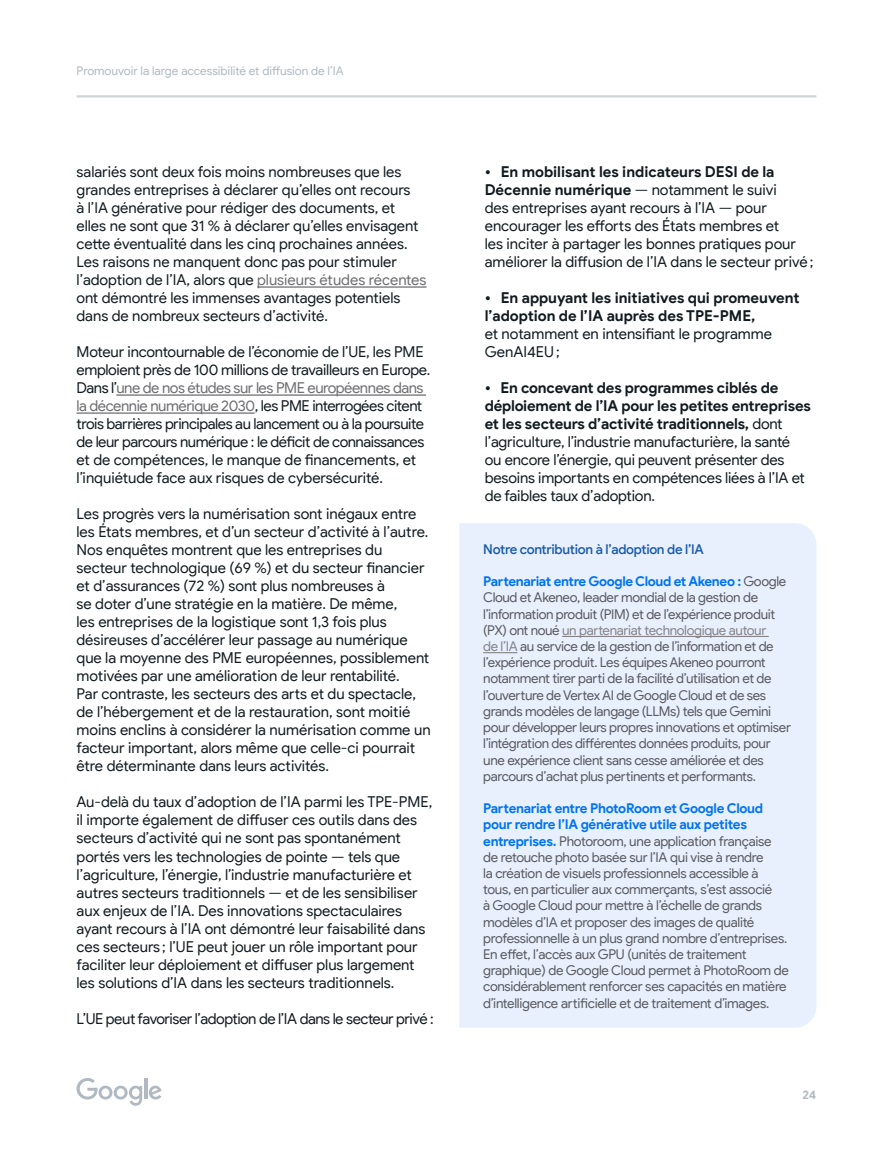
<style>
.page{position:relative;width:893px;height:1157px;background:#fff}
.page>*{position:absolute;margin:0;border:0;box-sizing:border-box;transform-origin:0 0}
.t1{font:15px/18px "Google Sans Display";letter-spacing:-.005em;color:#111a1f}
.t2{font:15px/18px "Google Sans Display";letter-spacing:-.03em;color:#111a1f}
.t3{font:700 15px/18px "Google Sans Display";color:#111a1f}
.t4{font:15px "Google Sans Display";letter-spacing:-.035em;color:#111a1f}
.t5{font:13.5px/16.2px "Google Sans Display";letter-spacing:-.025em;color:#5a5a5f}
.t6{font:500 13.5px "Google Sans Display";letter-spacing:-.025em;color:#185aaa}
.t7{font:12px "Google Sans Display";letter-spacing:-.005em;color:#b0b9c2}
.t8{font:700 12px "Google Sans Display";color:#b0b9c2}
.s1{color:#6e6e72}
.s2{font-weight:700}
.s3{font-weight:400}
.s4{font-weight:700;color:#0073f0}
.s5{color:#858488}
</style>
<div class="page">
<svg style="left:77px;top:1078px;width:65px;height:27px"></svg>
<hr style="left:144px;top:1078px;width:3px;height:21px;background:#b0b9c2">
<svg style="left:149px;top:1085px;width:13px;height:14px"></svg>
<hr style="left:77px;top:95px;width:739px;height:2px;background:#d1d5d8">
<hr style="left:257px;top:286px;width:170px;height:2px;background:#6e6e72">
<hr style="left:116px;top:394px;width:310px;height:2px;background:#6e6e72">
<hr style="left:77px;top:412px;width:178px;height:2px;background:#6e6e72">
<div style="left:459px;top:523px;width:357px;height:504px;background:#e8f0fe"></div>
<hr style="left:562px;top:636px;width:207px;height:1px;background:#858488">
<hr style="left:483px;top:652px;width:34px;height:1px;background:#858488">
<p class="t7" style="left:77px;top:64px;width:269px">Promouvoir la large accessibilité et diffusion de l’IA</p>
<p class="t1" style="left:77px;top:163px;width:352px">salariés sont deux fois moins nombreuses que les grandes entreprises à déclarer qu’elles ont recours<br>à l’IA générative pour rédiger des documents, et elles ne sont que 31 % à déclarer qu’elles envisagent cette éventualité dans les cinq prochaines années.<br>Les raisons ne manquent donc pas pour stimuler l’adoption de l’IA, alors que <span class="s1">plusieurs études récentes </span>ont démontré les immenses avantages potentiels dans de nombreux secteurs d’activité.</p>
<p class="t2" style="left:77px;top:343px;width:355px">Moteur incontournable de l’économie de l’UE, les PME emploient près de 100 millions de travailleurs en Europe.<br>Dans l’<span class="s1">une de nos études sur les PME européennes dans la décennie numérique 2030</span>, les PME interrogées citent trois barrières principales au lancement ou à la poursuite de leur parcours numérique : le déficit de connaissances et de compétences, le manque de financements, et l’inquiétude face aux risques de cybersécurité.</p>
<p class="t1" style="left:77px;top:505px;width:356px">Les progrès vers la numérisation sont inégaux entre les États membres, et d’un secteur d’activité à l’autre.<br>Nos enquêtes montrent que les entreprises du secteur technologique (69 %) et du secteur financier et d’assurances (72 %) sont plus nombreuses à<br>se doter d’une stratégie en la matière. De même,<br>les entreprises de la logistique sont 1,3 fois plus désireuses d’accélérer leur passage au numérique que la moyenne des PME européennes, possiblement motivées par une amélioration de leur rentabilité.<br>Par contraste, les secteurs des arts et du spectacle, de l’hébergement et de la restauration, sont moitié moins enclins à considérer la numérisation comme un facteur important, alors même que celle-ci pourrait être déterminante dans leurs activités.</p>
<p class="t1" style="left:77px;top:793px;width:357px">Au-delà du taux d’adoption de l’IA parmi les TPE-PME, il importe également de diffuser ces outils dans des secteurs d’activité qui ne sont pas spontanément portés vers les technologies de pointe — tels que l’agriculture, l’énergie, l’industrie manufacturière et autres secteurs traditionnels — et de les sensibiliser aux enjeux de l’IA. Des innovations spectaculaires ayant recours à l’IA ont démontré leur faisabilité dans ces secteurs ; l’UE peut jouer un rôle important pour faciliter leur déploiement et diffuser plus largement les solutions d’IA dans les secteurs traditionnels.</p>
<p class="t4" style="left:77px;top:1009px;width:359px">L’UE peut favoriser l’adoption de l’IA dans le secteur privé :</p>
<p class="t1" style="left:485px;top:163px;width:330px"><span class="s2">• En mobilisant les indicateurs DESI de la Décennie numérique</span> — notamment le suivi<br>des entreprises ayant recours à l’IA — pour encourager les efforts des États membres et<br>les inciter à partager les bonnes pratiques pour améliorer la diffusion de l’IA dans le secteur privé ;</p>
<p class="t3" style="left:485px;top:289px;width:316px">• En appuyant les initiatives qui promeuvent l’adoption de l’IA auprès des TPE-PME,<br><span class="s3">et notamment en intensifiant le programme GenAI4EU ;</span></p>
<p class="t1" style="left:485px;top:379px;width:328px"><span class="s2">• En concevant des programmes ciblés de déploiement de l’IA pour les petites entreprises et les secteurs d’activité traditionnels,</span> dont l’agriculture, l’industrie manufacturière, la santé<br>ou encore l’énergie, qui peuvent présenter des besoins importants en compétences liées à l’IA et de faibles taux d’adoption.</p>
<p class="t6" style="left:483px;top:541px;width:222px">Notre contribution à l’adoption de l’IA</p>
<p class="t5" style="left:483px;top:573px;width:309px"><span class="s4">Partenariat entre Google Cloud et Akeneo :</span> Google Cloud et Akeneo, leader mondial de la gestion de l’information produit (PIM) et de l’expérience produit (PX) ont noué <span class="s5">un partenariat technologique autour<br>de l’IA</span> au service de la gestion de l’information et de l’expérience produit. Les équipes Akeneo pourront notamment tirer parti de la facilité d’utilisation et de l’ouverture de Vertex AI de Google Cloud et de ses grands modèles de langage (LLMs) tels que Gemini pour développer leurs propres innovations et optimiser l’intégration des différentes données produits, pour une expérience client sans cesse améliorée et des parcours d’achat plus pertinents et performants.</p>
<p class="t5" style="left:483px;top:800px;width:307px"><span class="s4">Partenariat entre PhotoRoom et Google Cloud pour rendre l’IA générative utile aux petites entreprises.</span> Photoroom, une application française de retouche photo basée sur l’IA qui vise à rendre<br>la création de visuels professionnels accessible à tous, en particulier aux commerçants, s’est associé<br>à Google Cloud pour mettre à l’échelle de grands modèles d’IA et proposer des images de qualité professionnelle à un plus grand nombre d’entreprises.<br>En effet, l’accès aux GPU (unités de traitement graphique) de Google Cloud permet à PhotoRoom de considérablement renforcer ses capacités en matière d’intelligence artificielle et de traitement d’images.</p>
<p class="t8" style="left:802px;top:1087px;width:16px">24</p>
</div>
